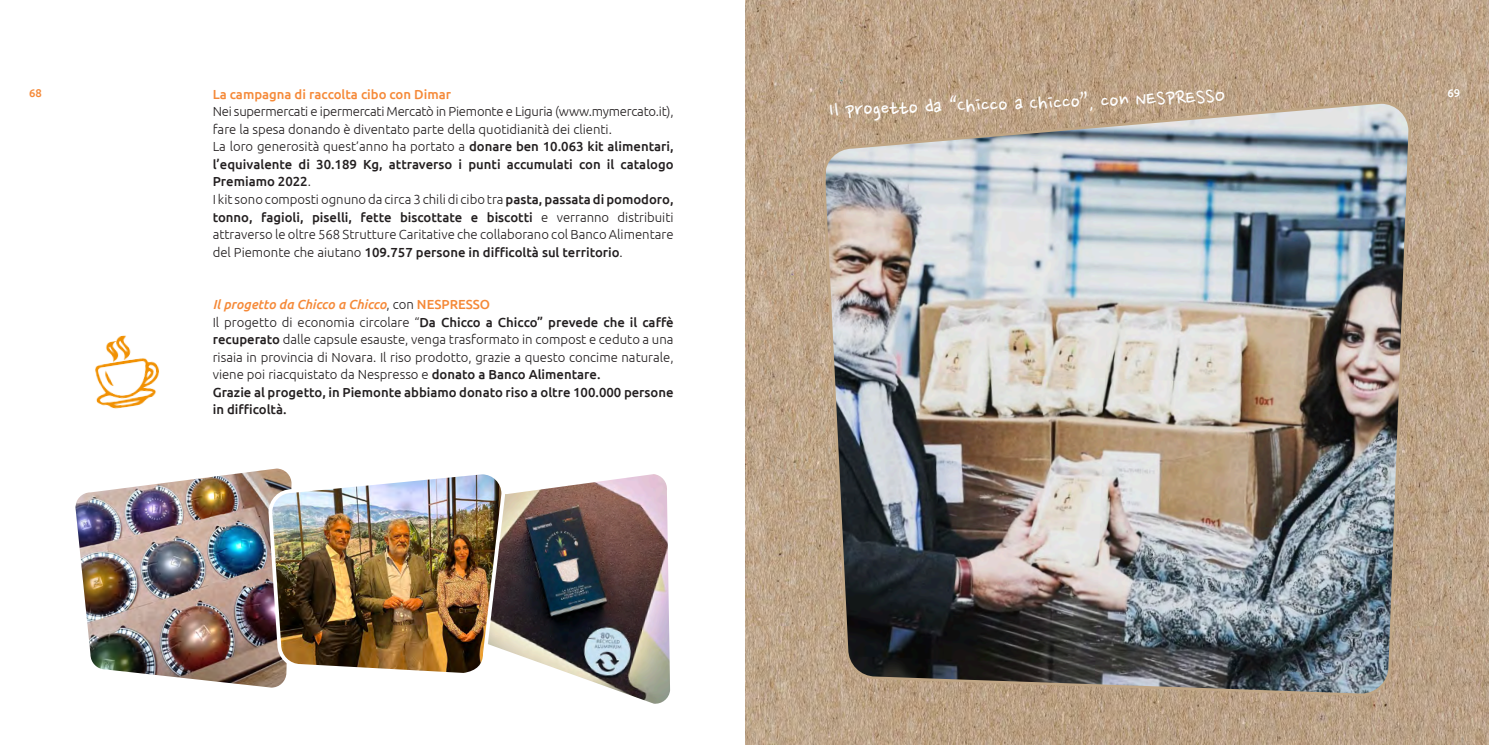
<style>
.page{position:relative;width:1489px;height:745px;background:#fff}
.page>*{position:absolute;margin:0;border:0;box-sizing:border-box;transform-origin:0 0}
.t1{font:23.75px "Nanum Pen";color:#fff}
.t2{font:300 13.12px/17.5px "Ubuntu";color:#231f20}
.t3{font:500 13.12px "Ubuntu";color:#f58938}
.t4{font:500 11.25px "Ubuntu";color:#f58938}
.t5{font:500 11.25px "Ubuntu";color:#fff}
.s1{font-weight:500}
.s2{font-weight:500;font-style:italic;color:#f58938}
.s3{font-weight:500;color:#f58938}
</style>
<div class="page">
<img style="left:745px;top:0;width:743px;height:744px">
<img style="left:821px;top:100px;width:590px;height:597px">
<img style="left:75px;top:469px;width:211px;height:219px">
<img style="left:507px;top:474px;width:163px;height:230px">
<img style="left:267px;top:468px;width:240px;height:210px">
<img style="left:95px;top:335px;width:64px;height:74px">
<p class="t4" style="left:29px;top:86px;width:14px">68</p>
<p class="t3" style="left:213px;top:86px;width:240px">La campagna di raccolta cibo con Dimar</p>
<p class="t2" style="left:213px;top:103px;width:462px">Nei supermercati e ipermercati Mercatò in Piemonte e Liguria (www.mymercato.it), fare la spesa donando è diventato parte della quotidianità dei clienti.<br>La loro generosità quest’anno ha portato a <span class="s1">donare ben 10.063 kit alimentari, l’equivalente di 30.189 Kg, attraverso i punti accumulati con il catalogo Premiamo 2022</span>.<br>I kit sono composti ognuno da circa 3 chili di cibo tra <span class="s1">pasta, passata di pomodoro, tonno, fagioli, piselli, fette biscottate e biscotti</span> e verranno distribuiti attraverso le oltre 568 Strutture Caritative che collaborano col Banco Alimentare del Piemonte che aiutano <span class="s1">109.757 persone in difficoltà sul territorio</span>.</p>
<p class="t2" style="left:213px;top:295px;width:462px"><span class="s2">Il progetto da Chicco a Chicco</span>, con <span class="s3">NESPRESSO<br></span>Il progetto di economia circolare “<span class="s1">Da Chicco a Chicco” prevede che il caffè recuperato</span> dalle capsule esauste, venga trasformato in compost e ceduto a una risaia in provincia di Novara. Il riso prodotto, grazie a questo concime naturale, viene poi riacquistato da Nespresso e <span class="s1">donato a Banco Alimentare.<br>Grazie al progetto, in Piemonte abbiamo donato riso a oltre 100.000 persone in difficoltà.</span></p>
<h1 class="t1" style="left:828px;top:99px;width:398px;rotate:-2deg">Il progetto da “Chicco a Chicco”, con NESPRESSO</h1>
<p class="t5" style="left:1447px;top:86px;width:14px">69</p>
</div>
